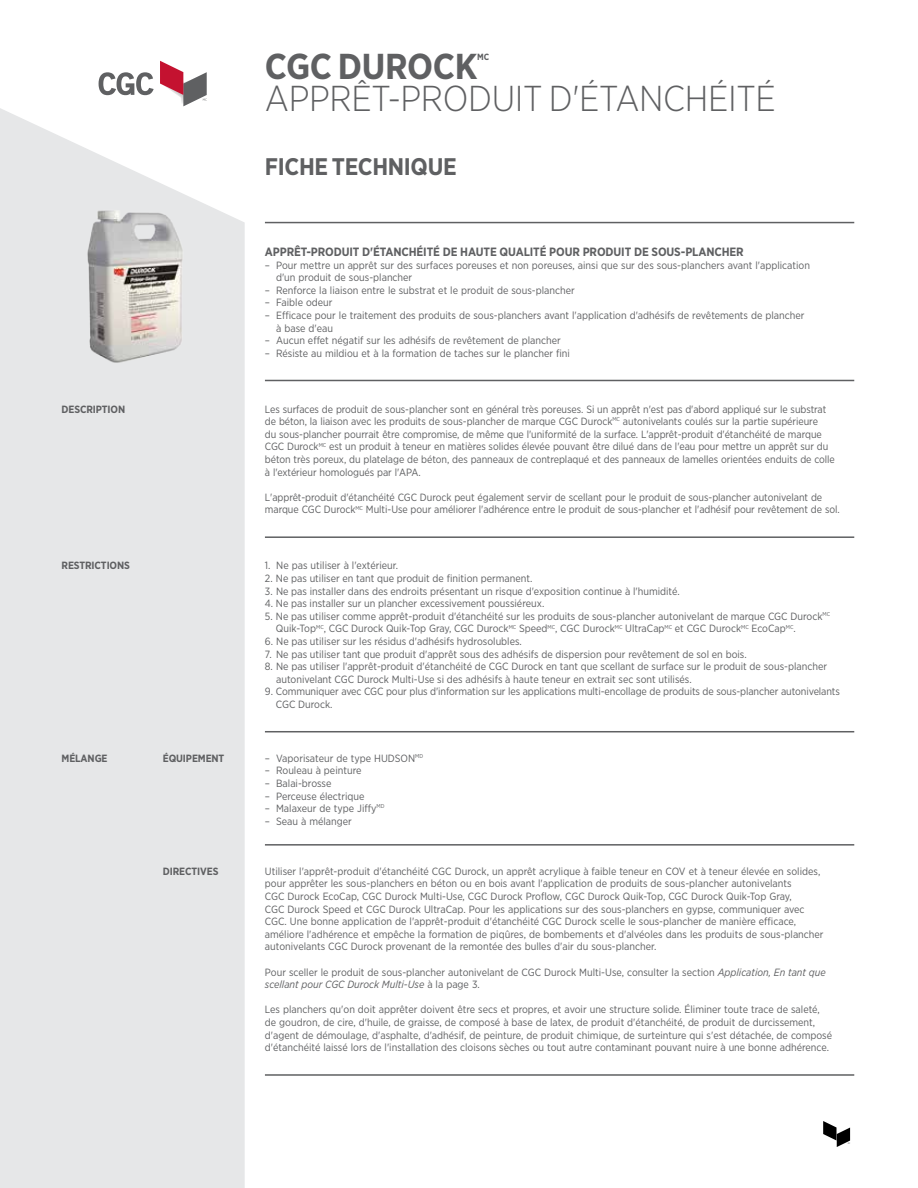
<style>
.page{position:relative;width:918px;height:1188px;background:#fff}
.page>*{position:absolute;margin:0;border:0;box-sizing:border-box;transform-origin:0 0}
.t1{font:300 36px "Gotham Narrow";letter-spacing:-.01em;color:#5f6062}
.t2{font:700 36px "Gotham Narrow";letter-spacing:-.01em;color:#5f6062}
.t3{font:700 24px "Gotham Narrow";letter-spacing:-.015em;color:#5f6062}
.t4{font:700 12px "Gotham Narrow";letter-spacing:-.01em;color:#5f6062}
.t5{font:10.5px/12.6px "Gotham Narrow";color:#5f6062}
.t6{font:700 10.5px "Gotham Narrow";letter-spacing:-.01em;color:#5f6062}
.t7{font:700 9px "Gotham Narrow";color:#5f6062}
.s1{font-style:italic}
</style>
<div class="page">
<div style="left:0;top:108px;width:245px;height:1080px;background:#e6e7e8"></div>
<hr style="left:265px;top:222px;width:589px;height:1px;background:#5f6062">
<hr style="left:265px;top:731px;width:589px;height:1px;background:#5f6062">
<hr style="left:265px;top:380px;width:589px;height:1px;background:#5f6062">
<hr style="left:265px;top:536px;width:589px;height:2px;background:#5f6062">
<hr style="left:265px;top:844px;width:589px;height:2px;background:#5f6062">
<hr style="left:265px;top:1074px;width:589px;height:2px;background:#5f6062">
<svg style="left:99px;top:72px;width:55px;height:23px"></svg>
<svg style="left:160px;top:61px;width:47px;height:45px"></svg>
<svg style="left:823px;top:1121px;width:27px;height:26px"></svg>
<img style="left:81px;top:208px;width:106px;height:159px">
<h1 class="t2" style="left:265px;top:43px;width:214px">CGC DUROCK</h1>
<p class="t7" style="left:477px;top:51px;width:14px">MC</p>
<h1 class="t1" style="left:265px;top:77px;width:513px">APPRÊT-PRODUIT D'ÉTANCHÉITÉ</h1>
<h2 class="t3" style="left:265px;top:151px;width:193px">FICHE TECHNIQUE</h2>
<p class="t4" style="left:265px;top:244px;width:480px">APPRÊT-PRODUIT D'ÉTANCHÉITÉ DE HAUTE QUALITÉ POUR PRODUIT DE SOUS-PLANCHER</p>
<p class="t5" style="left:276px;top:258px;width:535px;text-indent:-11px">– Pour mettre un apprêt sur des surfaces poreuses et non poreuses, ainsi que sur des sous-planchers avant l'application d'un produit de sous-plancher</p>
<p class="t5" style="left:265px;top:284px;width:311px">– Renforce la liaison entre le substrat et le produit de sous-plancher</p>
<p class="t5" style="left:265px;top:296px;width:69px">– Faible odeur</p>
<p class="t5" style="left:276px;top:309px;width:530px;text-indent:-11px">– Efficace pour le traitement des produits de sous-planchers avant l'application d'adhésifs de revêtements de plancher à base d'eau</p>
<p class="t5" style="left:265px;top:334px;width:297px">– Aucun effet négatif sur les adhésifs de revêtement de plancher</p>
<p class="t5" style="left:265px;top:347px;width:307px">– Résiste au mildiou et à la formation de taches sur le plancher fini</p>
<p class="t6" style="left:62px;top:402px;width:65px">DESCRIPTION</p>
<p class="t5" style="left:265px;top:402px;width:572px">Les surfaces de produit de sous-plancher sont en général très poreuses. Si un apprêt n'est pas d'abord appliqué sur le substrat de béton, la liaison avec les produits de sous-plancher de marque CGC Durock<sup>MC</sup> autonivelants coulés sur la partie supérieure<br>du sous-plancher pourrait être compromise, de même que l'uniformité de la surface. L'apprêt-produit d'étanchéité de marque CGC Durock<sup>MC</sup> est un produit à teneur en matières solides élevée pouvant être dilué dans de l'eau pour mettre un apprêt sur du béton très poreux, du platelage de béton, des panneaux de contreplaqué et des panneaux de lamelles orientées enduits de colle à l'extérieur homologués par l'APA.</p>
<p class="t5" style="left:265px;top:491px;width:576px">L'apprêt-produit d'étanchéité CGC Durock peut également servir de scellant pour le produit de sous-plancher autonivelant de marque CGC Durock<sup>MC</sup> Multi-Use pour améliorer l'adhérence entre le produit de sous-plancher et l'adhésif pour revêtement de sol.</p>
<p class="t6" style="left:62px;top:559px;width:70px">RESTRICTIONS</p>
<p class="t5" style="left:265px;top:559px;width:135px">1. Ne pas utiliser à l'extérieur.</p>
<p class="t5" style="left:265px;top:572px;width:269px">2. Ne pas utiliser en tant que produit de finition permanent.</p>
<p class="t5" style="left:265px;top:584px;width:416px">3. Ne pas installer dans des endroits présentant un risque d'exposition continue à l'humidité.</p>
<p class="t5" style="left:265px;top:597px;width:281px">4. Ne pas installer sur un plancher excessivement poussiéreux.</p>
<p class="t5" style="left:276px;top:610px;width:556px;text-indent:-11px">5. Ne pas utiliser comme apprêt-produit d'étanchéité sur les produits de sous-plancher autonivelant de marque CGC Durock<sup>MC<br></sup>Quik-Top<sup>MC</sup>, CGC Durock Quik-Top Gray, CGC Durock<sup>MC</sup> Speed<sup>MC</sup>, CGC Durock<sup>MC</sup> UltraCap<sup>MC</sup> et CGC Durock<sup>MC</sup> EcoCap<sup>MC</sup>.</p>
<p class="t5" style="left:265px;top:635px;width:258px">6. Ne pas utiliser sur les résidus d'adhésifs hydrosolubles.</p>
<p class="t5" style="left:265px;top:647px;width:483px">7. Ne pas utiliser tant que produit d'apprêt sous des adhésifs de dispersion pour revêtement de sol en bois.</p>
<p class="t5" style="left:276px;top:660px;width:552px;text-indent:-11px">8. Ne pas utiliser l'apprêt-produit d'étanchéité de CGC Durock en tant que scellant de surface sur le produit de sous-plancher autonivelant CGC Durock Multi-Use si des adhésifs à haute teneur en extrait sec sont utilisés.</p>
<p class="t5" style="left:276px;top:685px;width:566px;text-indent:-11px">9. Communiquer avec CGC pour plus d'information sur les applications multi-encollage de produits de sous-plancher autonivelants<br>CGC Durock.</p>
<p class="t6" style="left:62px;top:751px;width:48px">MÉLANGE</p>
<p class="t6" style="left:163px;top:751px;width:63px">ÉQUIPEMENT</p>
<p class="t5" style="left:265px;top:752px;width:160px">– Vaporisateur de type HUDSON<sup>MD</sup></p>
<p class="t5" style="left:265px;top:764px;width:98px">– Rouleau à peinture</p>
<p class="t5" style="left:265px;top:777px;width:68px">– Balai-brosse</p>
<p class="t5" style="left:265px;top:789px;width:101px">– Perceuse électrique</p>
<p class="t5" style="left:265px;top:802px;width:121px">– Malaxeur de type Jiffy<sup>MD</sup></p>
<p class="t5" style="left:265px;top:815px;width:88px">– Seau à mélanger</p>
<p class="t6" style="left:163px;top:864px;width:57px">DIRECTIVES</p>
<p class="t5" style="left:265px;top:865px;width:560px">Utiliser l'apprêt-produit d'étanchéité CGC Durock, un apprêt acrylique à faible teneur en COV et à teneur élevée en solides, pour apprêter les sous-planchers en béton ou en bois avant l'application de produits de sous-plancher autonivelants<br>CGC Durock EcoCap, CGC Durock Multi-Use, CGC Durock Proflow, CGC Durock Quik-Top, CGC Durock Quik-Top Gray,<br>CGC Durock Speed et CGC Durock UltraCap. Pour les applications sur des sous-planchers en gypse, communiquer avec CGC. Une bonne application de l'apprêt-produit d'étanchéité CGC Durock scelle le sous-plancher de manière efficace, améliore l'adhérence et empêche la formation de piqûres, de bombements et d'alvéoles dans les produits de sous-plancher autonivelants CGC Durock provenant de la remontée des bulles d'air du sous-plancher.</p>
<p class="t5" style="left:265px;top:965px;width:562px">Pour sceller le produit de sous-plancher autonivelant de CGC Durock Multi-Use, consulter la section <span class="s1">Application, En tant que scellant pour CGC Durock Multi-Use</span> à la page 3.</p>
<p class="t5" style="left:265px;top:1003px;width:569px">Les planchers qu'on doit apprêter doivent être secs et propres, et avoir une structure solide. Éliminer toute trace de saleté, de goudron, de cire, d'huile, de graisse, de composé à base de latex, de produit d'étanchéité, de produit de durcissement, d'agent de démoulage, d'asphalte, d'adhésif, de peinture, de produit chimique, de surteinture qui s'est détachée, de composé d'étanchéité laissé lors de l'installation des cloisons sèches ou tout autre contaminant pouvant nuire à une bonne adhérence.</p>
</div>
